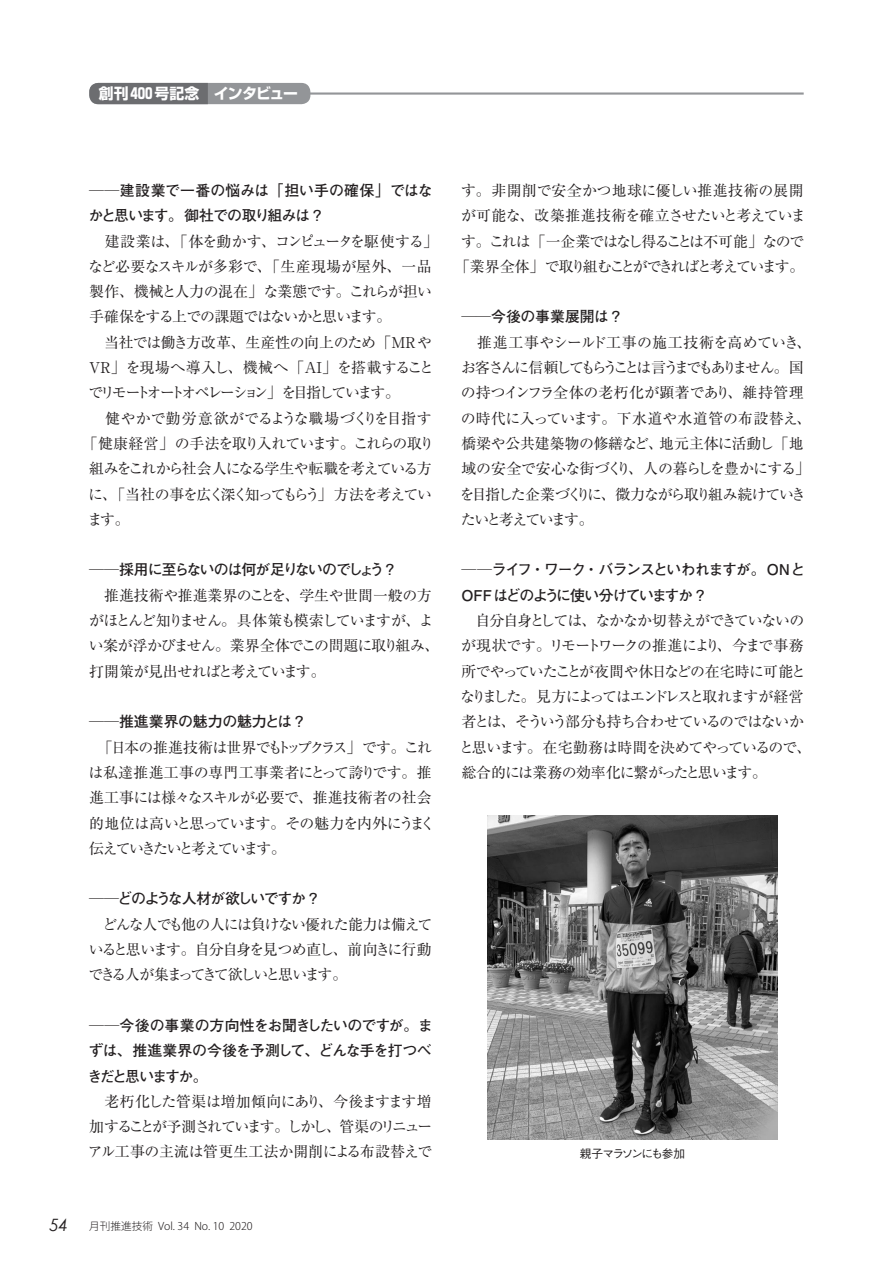
<style>
.page{position:relative;width:893px;height:1263px;background:#fff}
.page>*{position:absolute;margin:0;border:0;box-sizing:border-box;transform-origin:0 0}
.推進_本文{font:14.85px/25.3px "Ryumin Pro";letter-spacing:-.06em;color:#231f20}
.推進_本文-2{font:14.85px/25.3px "Ryumin Pro";letter-spacing:-.04em;color:#231f20}
.推進_本文-3{font:14.85px/25.3px "Ryumin Pro";letter-spacing:-.035em;color:#231f20}
.推進_小見出し__太ゴ{font:700 14.85px/25.3px "Futo Go B101 Pro";letter-spacing:-.06em;color:#231f20;text-align:justify}
.推進_小見出し__太ゴ-2{font:700 14.85px/25.3px "Futo Go B101 Pro";letter-spacing:-.02em;color:#231f20}
.推進_本文-4{font:14.85px "Ryumin Pro";letter-spacing:-.08em;color:#231f20}
.推進_小見出し__太ゴ-3{font:700 14.85px/25.3px "Futo Go B101 Pro";letter-spacing:-.09em;color:#231f20}
.推進_本文-5{font:14.85px "Ryumin Pro";letter-spacing:-.095em;color:#231f20}
.推進_本文-6{font:14.85px "Ryumin Pro";letter-spacing:.005em;color:#231f20}
.推進_小見出し__太ゴ-4{font:700 14.85px "Futo Go B101 Pro";letter-spacing:-.085em;color:#231f20}
.t1{font:700 14.85px "Shin Go Pro";color:#fff}
.推進_小見出し__太ゴ-5{font:700 14.85px "Futo Go B101 Pro";color:#231f20}
.推進_キャプション{font:500 11.7px "Gothic BBB Pro";letter-spacing:-.1em;color:#231f20}
.t2{font:300 10.65px "Koz Go Pr 6 N";color:#231f20}
.s1{font-family:"Century Gothic";font-weight:400;font-style:italic;font-size:16.95px}
</style>
<div class="page">
<hr style="left:205px;top:92px;width:599px;height:3px;background:#939598">
<div style="left:89px;top:83px;width:221px;height:21px;background:#939598;border-radius:9px"></div>
<div style="left:89px;top:83px;width:119px;height:21px;background:#6c6d70"></div>
<img style="left:488px;top:815px;width:289px;height:324px">
<p class="t1" style="left:99px;top:82px;width:201px">創刊 400号記念　インタビュー</p>
<p class="推進_小見出し__太ゴ-2" style="left:88px;top:176px;width:346px">──建設業で一番の悩みは「担い手の確保」ではなかと思います。御社での取り組みは？</p>
<p class="推進_本文" style="left:88px;top:227px;width:351px">　建設業は、「体を動かす、コンピュータを駆使する」など必要なスキルが多彩で、「生産現場が屋外、一品製作、機械と人力の混在」な業態です。これらが担い手確保をする上での課題ではないかと思います。</p>
<p class="推進_本文" style="left:89px;top:328px;width:347px">　当社では働き方改革、生産性の向上のため「MRや<br>VR」を現場へ導入し、機械へ「AI」を搭載することでリモートオートオペレーション」を目指しています。</p>
<p class="推進_本文-6" style="left:89px;top:406px;width:344px">　健やかで勤労意欲がでるような職場づくりを目指す</p>
<p class="推進_本文-4" style="left:83px;top:432px;width:353px">「健康経営」の手法を取り入れています。これらの取り</p>
<p class="推進_本文-5" style="left:89px;top:457px;width:344px">組みをこれから社会人になる学生や転職を考えている方</p>
<p class="推進_本文-4" style="left:88px;top:482px;width:345px">に、「当社の事を広く深く知ってもらう」方法を考えてい</p>
<p class="推進_本文" style="left:87px;top:506px;width:44px">ます。</p>
<p class="推進_小見出し__太ゴ" style="left:89px;top:555px;width:309px">──採用に至らないのは何が足りないのでしょう？</p>
<p class="推進_本文-3" style="left:89px;top:581px;width:352px">　推進技術や推進業界のことを、学生や世間一般の方がほとんど知りません。具体策も模索していますが、よい案が浮かびません。業界全体でこの問題に取り組み、打開策が見出せればと考えています。</p>
<p class="推進_小見出し__太ゴ-2" style="left:89px;top:707px;width:219px">──推進業界の魅力の魅力とは？</p>
<p class="推進_本文" style="left:89px;top:733px;width:348px">　「日本の推進技術は世界でもトップクラス」です。これは私達推進工事の専門工事業者にとって誇りです。推進工事には様々なスキルが必要で、推進技術者の社会的地位は高いと思っています。その魅力を内外にうまく伝えていきたいと考えています。</p>
<p class="推進_小見出し__太ゴ-4" style="left:89px;top:887px;width:233px">──どのような人材が欲しいですか？</p>
<p class="推進_本文" style="left:89px;top:910px;width:345px;text-align:justify">　どんな人でも他の人には負けない優れた能力は備えていると思います。自分自身を見つめ直し、前向きに行動できる人が集まってきて欲しいと思います。</p>
<p class="推進_小見出し__太ゴ" style="left:88px;top:1011px;width:347px">──今後の事業の方向性をお聞きしたいのですが。まずは、推進業界の今後を予測して、どんな手を打つべきだと思いますか。</p>
<p class="推進_本文" style="left:88px;top:1087px;width:346px;text-align:justify">　老朽化した管渠は増加傾向にあり、今後ますます増加することが予測されています。しかし、管渠のリニューアル工事の主流は管更生工法か開削による布設替えで</p>
<p class="t2" style="left:49px;top:1220px;width:205px"><span class="s1">54</span> 月刊推進技術 Vol. 34 No. 10 2020</p>
<p class="推進_本文" style="left:455px;top:177px;width:352px;text-align:center">す。非開削で安全かつ地球に優しい推進技術の展開が可能な、改築推進技術を確立させたいと考えています。これは「一企業ではなし得ることは不可能」なので「業界全体」で取り組むことができればと考えています。</p>
<p class="推進_小見出し__太ゴ-5" style="left:461px;top:305px;width:163px">──今後の事業展開は？</p>
<p class="推進_本文-2" style="left:460px;top:328px;width:353px">　推進工事やシールド工事の施工技術を高めていき、お客さんに信頼してもらうことは言うまでもありません。国の持つインフラ全体の老朽化が顕著であり、維持管理の時代に入っています。下水道や水道管の布設替え、橋梁や公共建築物の修繕など、地元主体に活動し「地域の安全で安心な街づくり、人の暮らしを豊かにする」を目指した企業づくりに、微力ながら取り組み続けていきたいと考えています。</p>
<p class="推進_小見出し__太ゴ-3" style="left:461px;top:555px;width:346px">──ライフ・ワーク・バランスといわれますが。ONと<br>OFF はどのように使い分けていますか？</p>
<p class="推進_本文" style="left:459px;top:607px;width:354px">　自分自身としては、なかなか切替えができていないのが現状です。リモートワークの推進により、今まで事務所でやっていたことが夜間や休日などの在宅時に可能となりました。見方によってはエンドレスと取れますが経営者とは、そういう部分も持ち合わせているのではないかと思います。在宅勤務は時間を決めてやっているので、総合的には業務の効率化に繋がったと思います。</p>
<p class="推進_キャプション" style="left:580px;top:1144px;width:107px">親子マラソンにも参加</p>
</div>
